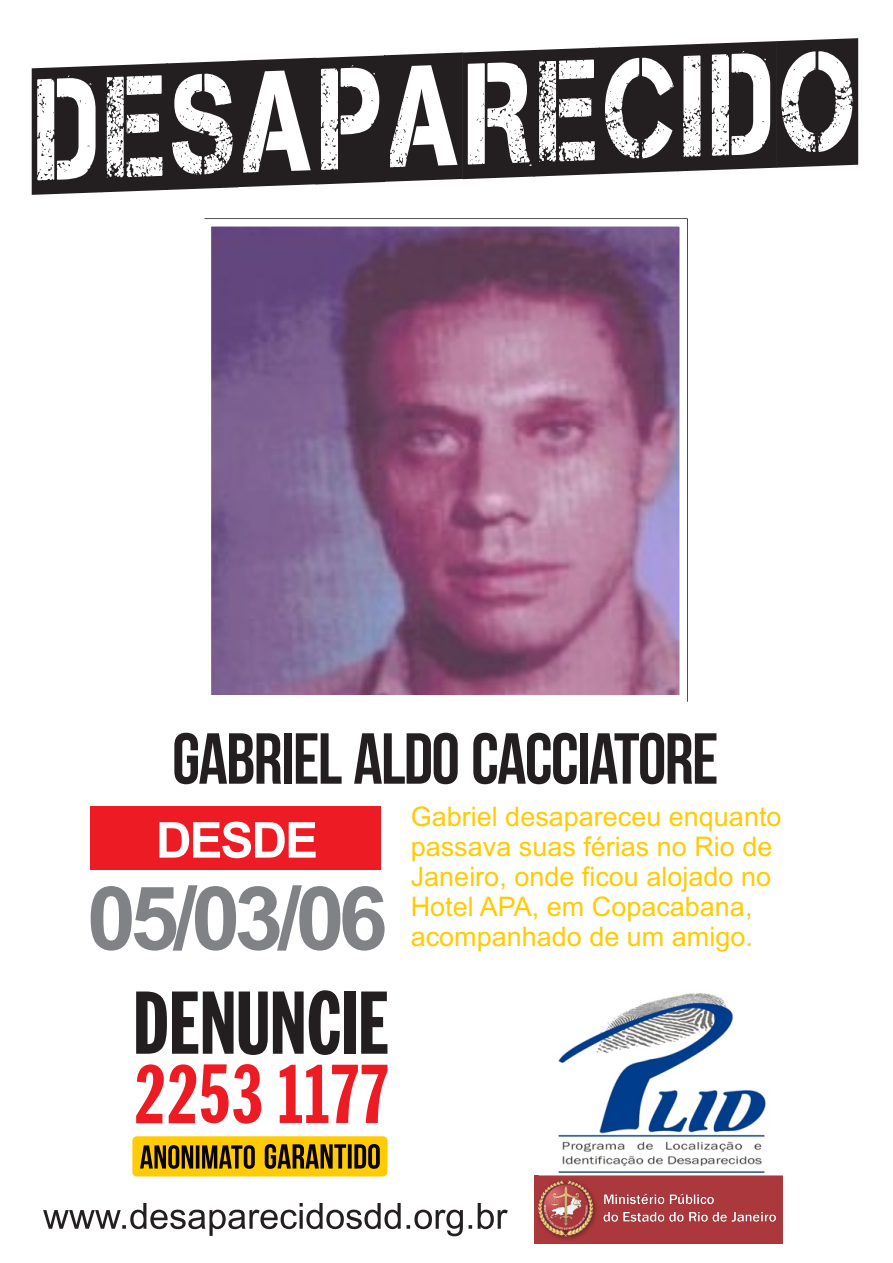
<style>
.page{position:relative;width:893px;height:1263px;background:#fff}
.page>*{position:absolute;margin:0;border:0;box-sizing:border-box;transform-origin:0 0}
.t1{font:700 88.35px "Arial";color:#808285}
.t2{font:72px "Bebas Neue";letter-spacing:-.025em;color:#231f20}
.t3{font:27px/30.2px "Arial";color:#ffcb04}
</style>
<div class="page">
<div style="left:91px;top:806px;width:290px;height:63px;background:#ed1c24"></div>
<svg style="left:159px;top:822px;width:157px;height:36px"></svg>
<img style="left:213px;top:228px;width:465px;height:465px">
<div style="left:204px;top:219px;width:483px;height:483px;border:8px solid #fff"></div>
<div style="left:534px;top:1175px;width:249px;height:68px;background:#ab383d"></div>
<svg style="left:361px;top:991px;width:26px;height:63px"></svg>
<svg style="left:136px;top:990px;width:204px;height:65px"></svg>
<div style="left:345px;top:991px;width:11px;height:63px;background:#231f20"></div>
<svg style="left:136px;top:1064px;width:125px;height:59px"></svg>
<svg style="left:280px;top:1065px;width:107px;height:58px"></svg>
<div style="left:132px;top:1136px;width:255px;height:40px;background:#ffcb04;border-radius:4px"></div>
<svg style="left:140px;top:1145px;width:115px;height:24px"></svg>
<svg style="left:265px;top:1144px;width:115px;height:25px"></svg>
<img style="left:558px;top:993px;width:208px;height:181px">
<img style="left:539px;top:1180px;width:237px;height:59px">
<svg style="left:43px;top:1203px;width:465px;height:33px"></svg>
<svg style="left:32px;top:52px;width:431px;height:143px"></svg>
<svg style="left:462px;top:38px;width:396px;height:141px"></svg>
<h2 class="t2" style="left:172px;top:726px;width:548px">GABRIEL ALDO CACCIATORE</h2>
<h1 class="t1" style="left:87px;top:885px;width:302px">05/03/06</h1>
<p class="t3" style="left:411px;top:803px;width:372px">Gabriel desapareceu enquanto passava suas férias no Rio de<br>Janeiro, onde ficou alojado no<br>Hotel APA, em Copacabana, acompanhado de um amigo.</p>
</div>
